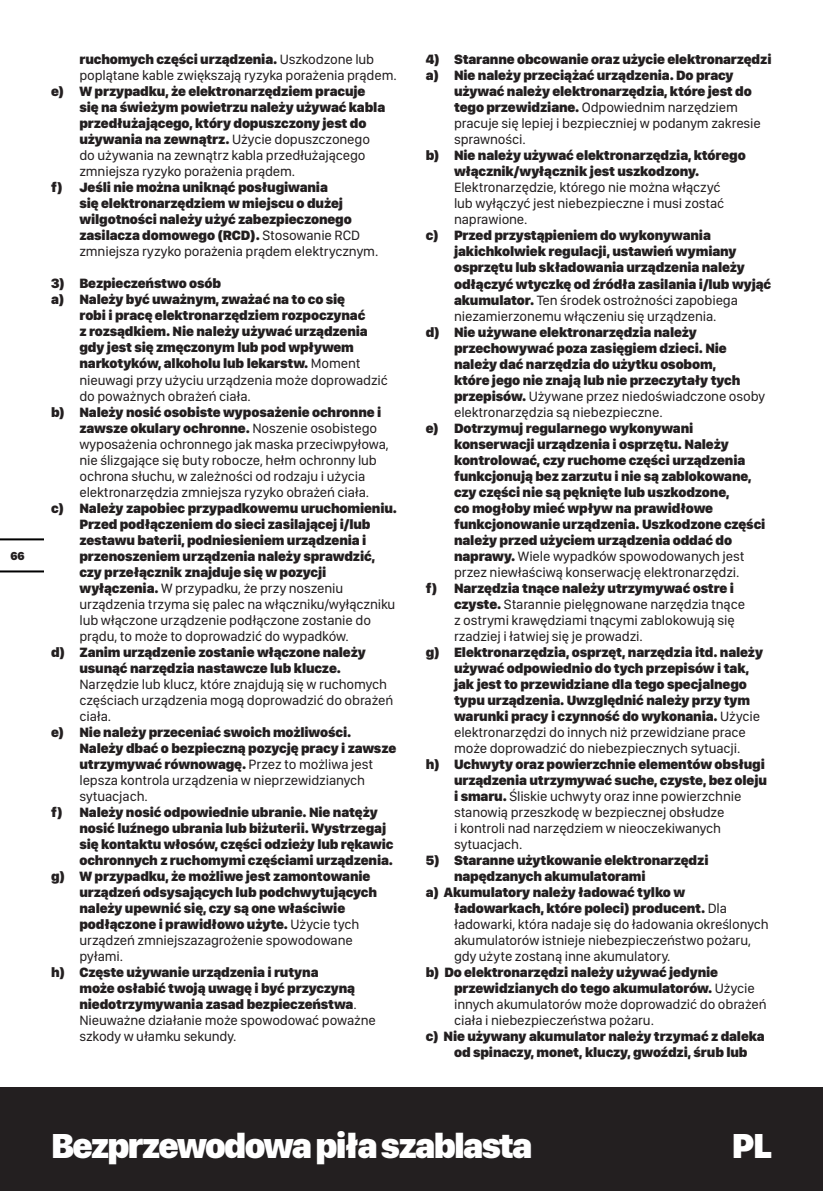
<style>
.page{position:relative;width:823px;height:1191px;background:#fff}
.page>*{position:absolute;margin:0;border:0;box-sizing:border-box;transform-origin:0 0}
.t1{font:900 36px "SF Compact Display";letter-spacing:-.05em;color:#fff}
.t2{font:900 14px/16px "SF Compact Display";letter-spacing:-.01em;color:#231f20}
.t3{font:14px/16px "SF Compact Display";letter-spacing:-.01em;color:#231f20}
.t4{font:900 12px "SF Compact Display";color:#231f20}
.s1{font-weight:900}
.s2{font-weight:400}
</style>
<div class="page">
<div style="left:0;top:1087px;width:822px;height:104px;background:#231f20"></div>
<hr style="left:0;top:570px;width:43px;height:2px;background:#000">
<hr style="left:0;top:538px;width:43px;height:2px;background:#000">
<p class="t4" style="left:10px;top:552px;width:16px">66</p>
<p class="t3" style="left:79px;top:53px;width:318px"><span class="s1">ruchomych części urządzenia.</span> Uszkodzone lub poplątane kable zwiększają ryzyka porażenia prądem.</p>
<p class="t2" style="left:79px;top:85px;width:307px;text-indent:-28px">e) W przypadku, że elektronarzędziem pracuje się na świeżym powietrzu należy używać kabla przedłużającego, który dopuszczony jest do używania na zewnątrz. <span class="s2">Użycie dopuszczonego do używania na zewnątrz kabla przedłużającego zmniejsza ryzyko porażenia prądem.</span></p>
<p class="t2" style="left:79px;top:181px;width:300px;text-indent:-28px">f) Jeśli nie można uniknąć posługiwania<br>się elektronarzędziem w miejscu o dużej wilgotności należy użyć zabezpieczonego zasilacza domowego (RCD). <span class="s2">Stosowanie RCD zmniejsza ryzyko porażenia prądem elektrycznym.</span></p>
<p class="t2" style="left:51px;top:277px;width:171px">3) Bezpieczeństwo osób</p>
<p class="t2" style="left:51px;top:293px;width:295px">a) Należy być uważnym, zważać na to co się</p>
<p class="t2" style="left:79px;top:309px;width:287px">robi i pracę elektronarzędziem rozpoczynać</p>
<p class="t2" style="left:79px;top:325px;width:290px">z rozsądkiem. Nie należy używać urządzenia</p>
<p class="t2" style="left:79px;top:341px;width:276px">gdy jest się zmęczonym lub pod wpływem</p>
<p class="t2" style="left:79px;top:357px;width:282px">narkotyków, alkoholu lub lekarstw. <span class="s2">Moment</span></p>
<p class="t3" style="left:79px;top:373px;width:310px">nieuwagi przy użyciu urządzenia może doprowadzić</p>
<p class="t3" style="left:79px;top:389px;width:173px">do poważnych obrażeń ciała.</p>
<p class="t3" style="left:79px;top:405px;width:311px;text-indent:-28px"><span class="s1">b) Należy nosić osobiste wyposażenie ochronne i zawsze okulary ochronne.</span> Noszenie osobistego wyposażenia ochronnego jak maska przeciwpyłowa, nie ślizgające się buty robocze, hełm ochronny lub ochrona słuchu, w zależności od rodzaju i użycia elektronarzędzia zmniejsza ryzyko obrażeń ciała.</p>
<p class="t2" style="left:79px;top:501px;width:319px;text-indent:-28px">c) Należy zapobiec przypadkowemu uruchomieniu.<br>Przed podłączeniem do sieci zasilającej i/lub zestawu baterii, podniesieniem urządzenia i przenoszeniem urządzenia należy sprawdzić, czy przełącznik znajduje się w pozycji wyłączenia. <span class="s2">W przypadku, że przy noszeniu urządzenia trzyma się palec na włączniku/wyłączniku lub włączone urządzenie podłączone zostanie do prądu, to może to doprowadzić do wypadków.</span></p>
<p class="t2" style="left:51px;top:645px;width:316px;text-align:center">d) Zanim urządzenie zostanie włączone należy usunąć narzędzia nastawcze lub klucze.</p>
<p class="t3" style="left:79px;top:677px;width:315px">Narzędzie lub klucz, które znajdują się w ruchomych częściach urządzenia mogą doprowadzić do obrażeń ciała.</p>
<p class="t2" style="left:79px;top:725px;width:318px;text-indent:-28px">e) Nie należy przeceniać swoich możliwości.<br>Należy dbać o bezpieczną pozycję pracy i zawsze utrzymywać równowagę. <span class="s2">Przez to możliwa jest lepsza kontrola urządzenia w nieprzewidzianych sytuacjach.</span></p>
<p class="t2" style="left:51px;top:805px;width:328px">f) Należy nosić odpowiednie ubranie. Nie natęży</p>
<p class="t2" style="left:79px;top:821px;width:308px">nosić luźnego ubrania lub biżuterii. Wystrzegaj</p>
<p class="t2" style="left:79px;top:837px;width:315px">się kontaktu włosów, części odzieży lub rękawic</p>
<p class="t2" style="left:79px;top:853px;width:315px">ochronnych z ruchomymi częściami urządzenia.</p>
<p class="t2" style="left:51px;top:869px;width:320px">g) W przypadku, że możliwe jest zamontowanie</p>
<p class="t2" style="left:79px;top:885px;width:299px">urządzeń odsysających lub podchwytujących</p>
<p class="t2" style="left:79px;top:901px;width:267px">należy upewnić się, czy są one właściwie</p>
<p class="t2" style="left:79px;top:917px;width:281px">podłączone i prawidłowo użyte. <span class="s2">Użycie tych</span></p>
<p class="t3" style="left:79px;top:933px;width:275px">urządzeń zmniejszazagrożenie spowodowane</p>
<p class="t3" style="left:79px;top:949px;width:45px">pyłami.</p>
<p class="t2" style="left:79px;top:965px;width:298px;text-indent:-28px">h) Częste używanie urządzenia i rutyna<br>może osłabić twoją uwagę i być przyczyną niedotrzymywania zasad bezpieczeństwa<span class="s2">.<br>Nieuważne działanie może spowodować poważne szkody w ułamku sekundy.</span></p>
<p class="t2" style="left:425px;top:53px;width:347px">4) Staranne obcowanie oraz użycie elektronarzędzi a) Nie należy przeciążać urządzenia. Do pracy</p>
<p class="t3" style="left:454px;top:85px;width:308px"><span class="s1">używać należy elektronarzędzia, które jest do tego przewidziane.</span> Odpowiednim narzędziem pracuje się lepiej i bezpieczniej w podanym zakresie sprawności.</p>
<p class="t2" style="left:454px;top:149px;width:293px;text-indent:-28px">b) Nie należy używać elektronarzędzia, którego włącznik/wyłącznik jest uszkodzony.</p>
<p class="t3" style="left:454px;top:181px;width:271px">Elektronarzędzie, którego nie można włączyć lub wyłączyć jest niebezpieczne i musi zostać naprawione.</p>
<p class="t2" style="left:454px;top:229px;width:318px;text-indent:-28px">c) Przed przystąpieniem do wykonywania jakichkolwiek regulacji, ustawień wymiany osprzętu lub składowania urządzenia należy odłączyć wtyczkę od źródła zasilania i/lub wyjąć akumulator. <span class="s2">Ten środek ostrożności zapobiega niezamierzonemu włączeniu się urządzenia.</span></p>
<p class="t2" style="left:454px;top:325px;width:312px;text-indent:-28px">d) Nie używane elektronarzędzia należy przechowywać poza zasięgiem dzieci. Nie należy dać narzędzia do użytku osobom,<br>które jego nie znają lub nie przeczytały tych przepisów. <span class="s2">Używane przez niedoświadczone osoby elektronarzędzia są niebezpieczne.</span></p>
<p class="t2" style="left:454px;top:421px;width:313px;text-indent:-28px">e) Dotrzymuj regularnego wykonywani konserwacji urządzenia i osprzętu. Należy kontrolować, czy ruchome części urządzenia funkcjonują bez zarzutu i nie są zablokowane, czy części nie są pęknięte lub uszkodzone,<br>co mogłoby mieć wpływ na prawidłowe funkcjonowanie urządzenia. Uszkodzone części należy przed użyciem urządzenia oddać do naprawy. <span class="s2">Wiele wypadków spowodowanych jest przez niewłaściwą konserwację elektronarzędzi.</span></p>
<p class="t3" style="left:454px;top:581px;width:292px;text-indent:-28px"><span class="s1">f) Narzędzia tnące należy utrzymywać ostre i czyste.</span> Starannie pielęgnowane narzędzia tnące z ostrymi krawędziami tnącymi zablokowują się rzadziej i łatwiej się je prowadzi.</p>
<p class="t2" style="left:454px;top:645px;width:310px;text-indent:-28px">g) Elektronarzędzia, osprzęt, narzędzia itd. należy używać odpowiednio do tych przepisów i tak, jak jest to przewidziane dla tego specjalnego typu urządzenia. Uwzględnić należy przy tym warunki pracy i czynność do wykonania. <span class="s2">Użycie elektronarzędzi do innych niż przewidziane prace może doprowadzić do niebezpiecznych sytuacji.</span></p>
<p class="t3" style="left:454px;top:757px;width:314px;text-indent:-28px"><span class="s1">h) Uchwyty oraz powierzchnie elementów obsługi urządzenia utrzymywać suche, czyste, bez oleju i smaru.</span> Śliskie uchwyty oraz inne powierzchnie stanowią przeszkodę w bezpiecznej obsłudze<br>i kontroli nad narzędziem w nieoczekiwanych sytuacjach.</p>
<p class="t2" style="left:425px;top:853px;width:284px">5) Staranne użytkowanie elektronarzędzi</p>
<p class="t2" style="left:454px;top:869px;width:193px">napędzanych akumulatorami</p>
<p class="t2" style="left:425px;top:885px;width:261px">a) Akumulatory należy ładować tylko w</p>
<p class="t2" style="left:454px;top:901px;width:274px">ładowarkach, które poleci) producent. <span class="s2">Dla</span></p>
<p class="t3" style="left:454px;top:917px;width:316px">ładowarki, która nadaje się do ładowania określonych</p>
<p class="t3" style="left:454px;top:933px;width:298px">akumulatorów istnieje niebezpieczeństwo pożaru,</p>
<p class="t3" style="left:454px;top:949px;width:218px">gdy użyte zostaną inne akumulatory.</p>
<p class="t3" style="left:454px;top:965px;width:314px;text-indent:-28px"><span class="s1">b) Do elektronarzędzi należy używać jedynie przewidzianych do tego akumulatorów.</span> Użycie innych akumulatorów może doprowadzić do obrażeń ciała i niebezpieczeństwa pożaru.</p>
<p class="t2" style="left:454px;top:1029px;width:312px;text-indent:-28px">c) Nie używany akumulator należy trzymać z daleka od spinaczy, monet, kluczy, gwoździ, śrub lub</p>
<h1 class="t1" style="left:51px;top:1133px;width:482px">Bezprzewodowa piła szablasta</h1>
<h1 class="t1" style="left:731px;top:1133px;width:42px">PL</h1>
</div>
